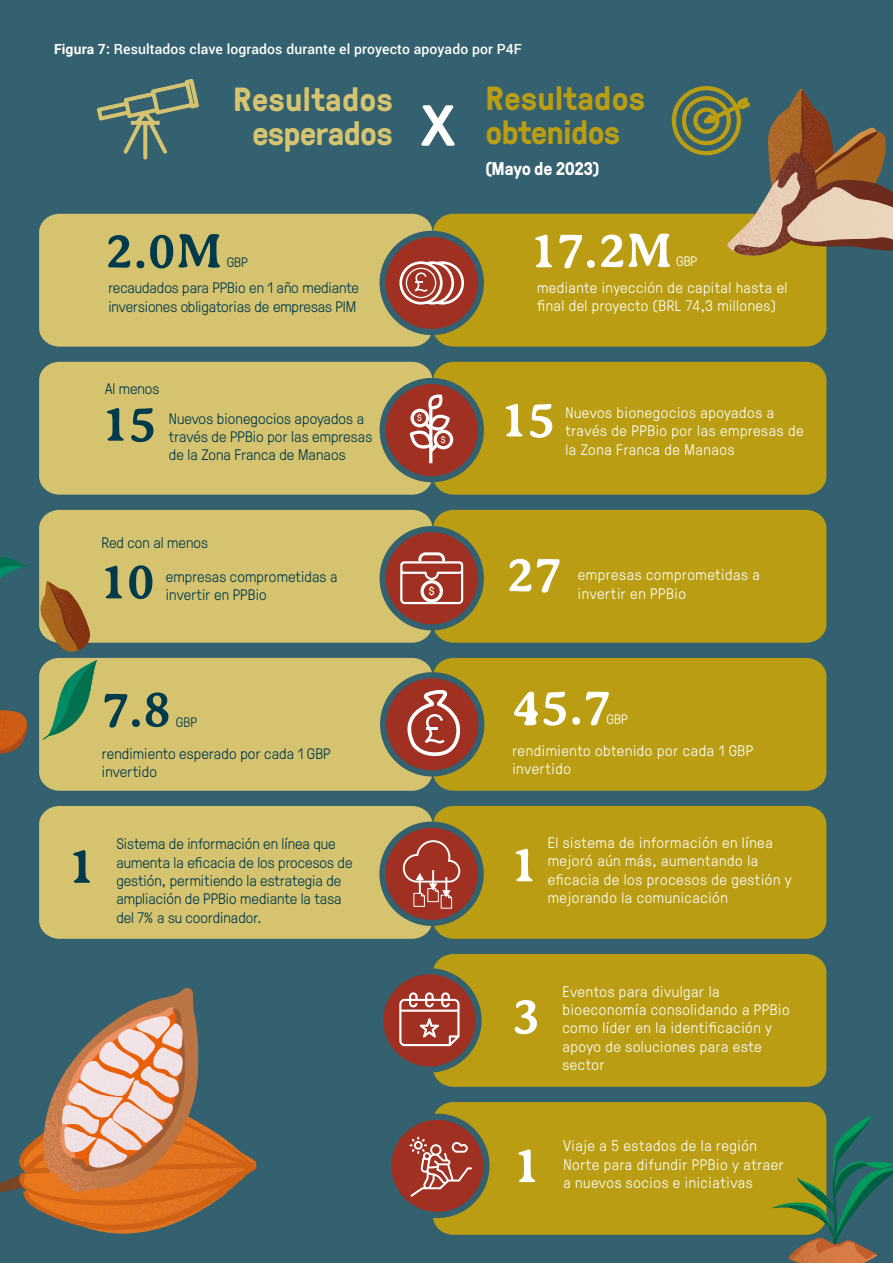
<style>
.page{position:relative;width:893px;height:1263px;background:#33616f}
.page>*{position:absolute;margin:0;border:0;box-sizing:border-box;transform-origin:0 0}
.t1{font:81px "GT Pressura";color:#fff}
.t2{font:700 50.4px "Averia Serif";color:#fff}
.t3{font:700 50.4px "Averia Serif";color:#003a4b}
.t4{font:700 33.45px/34.2px "GT Pressura";color:#ba9d12}
.t5{font:700 33.45px/34.2px "GT Pressura";color:#d6c470;text-align:center}
.t6{font:700 18.3px "GT Pressura";letter-spacing:-.025em;color:#fff}
.t7{font:300 15.3px/18.3px "GT Pressura";letter-spacing:.04em;color:#fff}
.t8{font:300 15.3px/18.3px "GT Pressura";color:#003a4b}
.t9{font:500 13.95px "Roboto";letter-spacing:.01em;color:#fff}
.t10{font:300 13.8px "GT Pressura";color:#003a4b}
.t11{font:300 13.8px "GT Pressura";color:#fff}
.t12{font:11.4px "GT Pressura";color:#fff}
.t13{font:9.3px "GT Pressura";color:#fff}
.s1{font-weight:700}
</style>
<div class="page">
<svg style="left:97px;top:79px;width:102px;height:81px"></svg>
<div style="left:39px;top:214px;width:393px;height:133px;background:#d5c370"></div>
<div style="left:433px;top:214px;width:393px;height:133px;background:#ba9d12"></div>
<div style="left:39px;top:362px;width:393px;height:133px;background:#d5c370"></div>
<div style="left:433px;top:362px;width:393px;height:133px;background:#ba9d12"></div>
<div style="left:39px;top:510px;width:393px;height:133px;background:#d5c370"></div>
<div style="left:433px;top:510px;width:393px;height:133px;background:#ba9d12"></div>
<div style="left:39px;top:658px;width:393px;height:133px;background:#d5c370"></div>
<div style="left:433px;top:658px;width:393px;height:133px;background:#ba9d12"></div>
<div style="left:39px;top:806px;width:393px;height:133px;background:#d5c370"></div>
<div style="left:433px;top:806px;width:393px;height:133px;background:#ba9d12"></div>
<div style="left:433px;top:954px;width:393px;height:133px;background:#ba9d12"></div>
<div style="left:433px;top:1102px;width:393px;height:133px;background:#ba9d12"></div>
<div style="left:383px;top:234px;width:98px;height:98px;background:#9f3022;border-radius:50%"></div>
<div style="left:380px;top:231px;width:104px;height:104px;border:6px solid #33616f;border-radius:50%"></div>
<svg style="left:399px;top:261px;width:65px;height:44px"></svg>
<div style="left:383px;top:381px;width:98px;height:98px;background:#9f3022;border-radius:50%"></div>
<div style="left:380px;top:378px;width:104px;height:104px;border:6px solid #33616f;border-radius:50%"></div>
<hr style="left:429px;top:406px;width:3px;height:57px;background:#fff">
<svg style="left:410px;top:394px;width:43px;height:62px"></svg>
<svg style="left:383px;top:529px;width:98px;height:98px;background:#90372d"></svg>
<div style="left:380px;top:526px;width:104px;height:104px;border:6px solid #33616f;border-radius:50%"></div>
<svg style="left:400px;top:552px;width:63px;height:52px;background:#b8665c"></svg>
<svg style="left:383px;top:675px;width:98px;height:98px;fill:#9f3022"></svg>
<div style="left:380px;top:672px;width:104px;height:104px;border:6px solid #33616f;border-radius:50%"></div>
<svg style="left:398px;top:688px;width:67px;height:68px;background:#b1594e"></svg>
<svg style="left:382px;top:825px;width:99px;height:98px;fill:#9f3022"></svg>
<div style="left:379px;top:821px;width:105px;height:105px;border:6px solid #33616f;border-radius:50%"></div>
<svg style="left:402px;top:839px;width:59px;height:70px;background:#ad4e42"></svg>
<svg style="left:380px;top:971px;width:99px;height:98px;background:#8f382e"></svg>
<div style="left:377px;top:968px;width:105px;height:104px;border:6px solid #33616f;border-radius:50%"></div>
<svg style="left:399px;top:992px;width:60px;height:54px;background:#b8665c"></svg>
<svg style="left:388px;top:1117px;width:98px;height:98px;background:#8d382e"></svg>
<div style="left:385px;top:1114px;width:105px;height:104px;border:6px solid #33616f;border-radius:50%"></div>
<svg style="left:409px;top:1136px;width:63px;height:61px;background:#b0564b"></svg>
<svg style="left:0;top:710px;width:27px;height:44px"></svg>
<svg style="left:43px;top:660px;width:54px;height:80px;background:#83a666"></svg>
<svg style="left:0;top:556px;width:31px;height:22px"></svg>
<svg style="left:40px;top:581px;width:50px;height:71px;background:#9e6f38"></svg>
<svg style="left:670px;top:86px;width:223px;height:185px"></svg>
<svg style="left:772px;top:1115px;width:121px;height:148px"></svg>
<svg style="left:0;top:988px;width:257px;height:246px"></svg>
<p class="t9" style="left:54px;top:39px;width:469px"><span class="s1">Figura 7:</span> Resultados clave logrados durante el proyecto apoyado por P4F</p>
<h3 class="t5" style="left:233px;top:85px;width:161px">Resultados esperados</h3>
<h1 class="t1" style="left:419px;top:70px;width:39px">x</h1>
<h2 class="t3" style="left:105px;top:221px;width:119px">2.0M</h2>
<p class="t10" style="left:227px;top:257px;width:23px">GBP</p>
<p class="t8" style="left:108px;top:280px;width:252px">recaudados para PPBio en 1 año mediante inversiones obligatorias de empresas PIM</p>
<h3 class="t4" style="left:485px;top:84px;width:161px">Resultados obtenidos</h3>
<p class="t6" style="left:485px;top:162px;width:116px">(Mayo de 2023)</p>
<h2 class="t2" style="left:530px;top:220px;width:144px">17.2M</h2>
<p class="t11" style="left:676px;top:256px;width:23px">GBP</p>
<p class="t7" style="left:537px;top:280px;width:252px">mediante inyección de capital hasta el final del proyecto (BRL 74,3 millones)</p>
<p class="t8" style="left:105px;top:381px;width:56px">Al menos</p>
<h2 class="t3" style="left:102px;top:394px;width:56px">15</h2>
<h2 class="t2" style="left:501px;top:390px;width:56px">15</h2>
<p class="t7" style="left:565px;top:405px;width:240px">Nuevos bionegocios apoyados a través de PPBio por las empresas de la Zona Franca de Manaos</p>
<p class="t8" style="left:169px;top:410px;width:205px">Nuevos bionegocios apoyados a través de PPBio por las empresas de la Zona Franca de Manaos</p>
<p class="t13" style="left:417px;top:413px;width:6px">$</p>
<p class="t13" style="left:441px;top:434px;width:6px">$</p>
<p class="t8" style="left:102px;top:535px;width:108px">Red con al menos</p>
<h2 class="t3" style="left:100px;top:551px;width:57px">10</h2>
<h2 class="t2" style="left:506px;top:545px;width:57px">27</h2>
<p class="t7" style="left:578px;top:567px;width:184px">empresas comprometidas a</p>
<p class="t8" style="left:166px;top:569px;width:173px">empresas comprometidas a invertir en PPBio</p>
<p class="t12" style="left:429px;top:584px;width:7px">$</p>
<p class="t7" style="left:578px;top:585px;width:110px">invertir en PPBio</p>
<h2 class="t3" style="left:102px;top:680px;width:71px">7.8</h2>
<p class="t10" style="left:176px;top:717px;width:23px">GBP</p>
<p class="t8" style="left:102px;top:745px;width:230px">rendimiento esperado por cada 1 GBP invertido</p>
<h2 class="t2" style="left:512px;top:677px;width:100px">45.7</h2>
<p class="t11" style="left:607px;top:714px;width:23px">GBP</p>
<p class="t7" style="left:512px;top:743px;width:242px">rendimiento obtenido por cada 1 GBP invertido</p>
<h2 class="t3" style="left:68px;top:836px;width:29px">1</h2>
<h2 class="t2" style="left:511px;top:834px;width:29px">1</h2>
<p class="t7" style="left:548px;top:835px;width:246px">El sistema de información en línea mejoró aún más, aumentando la eficacia de los procesos de gestión y mejorando la comunicación</p>
<p class="t8" style="left:116px;top:836px;width:238px">Sistema de información en línea que aumenta la eficacia de los procesos de gestión, permitiendo la estrategia de ampliación de PPBio mediante la tasa del 7% a su coordinador.</p>
<h2 class="t2" style="left:512px;top:986px;width:29px">3</h2>
<p class="t7" style="left:562px;top:983px;width:229px">Eventos para divulgar la bioeconomía consolidando a PPBio como líder en la identificación y apoyo de soluciones para este sector</p>
<h2 class="t2" style="left:513px;top:1135px;width:29px">1</h2>
<p class="t7" style="left:563px;top:1138px;width:222px">Viaje a 5 estados de la región<br>Norte para difundir PPBio y atraer a nuevos socios e iniciativas</p>
</div>
